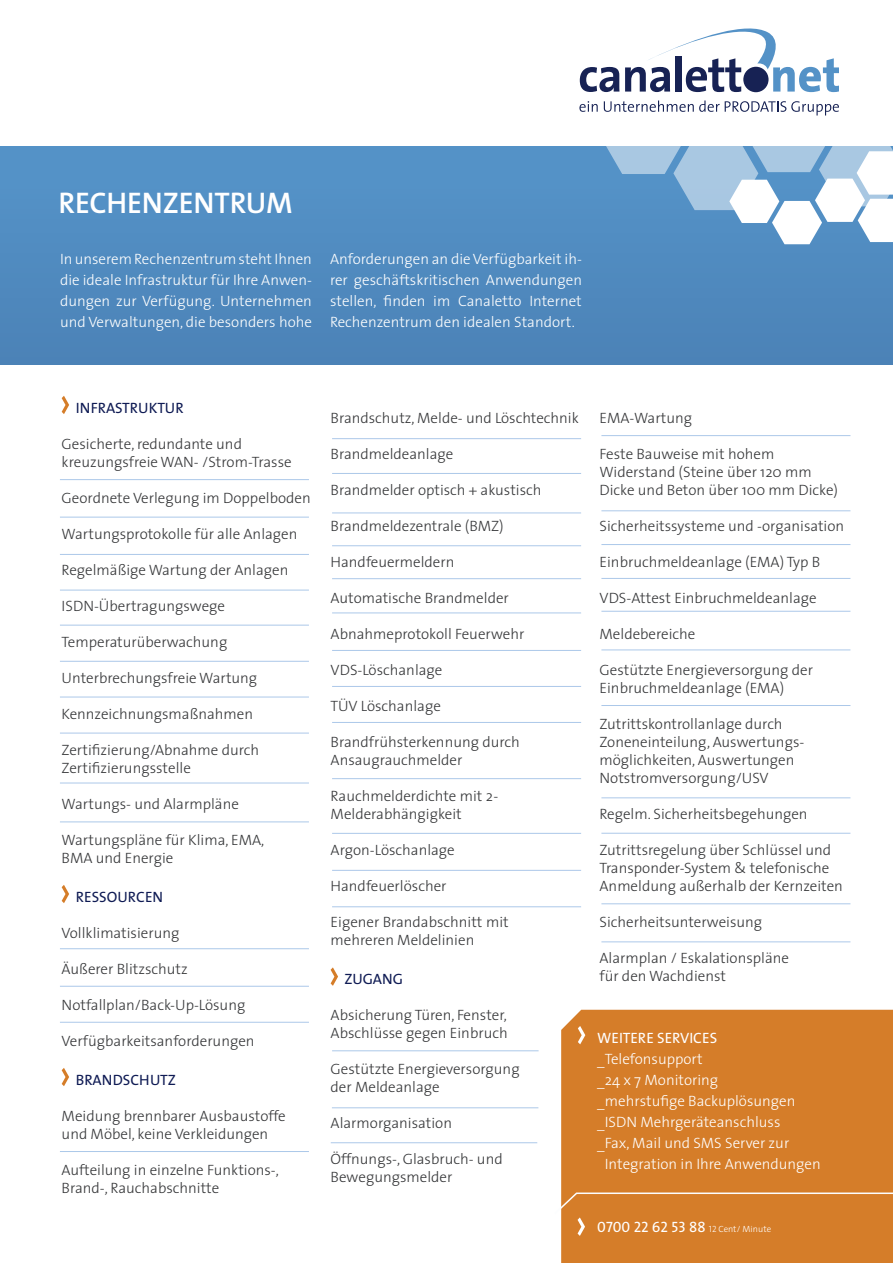
<style>
.page{position:relative;width:893px;height:1263px;background:#508abf}
.page>*{position:absolute;margin:0;border:0;box-sizing:border-box;transform-origin:0 0}
.t1{font:600 30px "The Sans";letter-spacing:-.005em;color:#fff}
.t2{font:300 15px/18px "The Sans";color:#353638}
.t3{font:300 15px/21px "The Sans";color:#fff;text-align:justify}
.t4{font:15px "The Sans Caps";color:#0f1b54}
.t5{font:15px "The Sans Caps";color:#fff}
.s1{font-family:"The Sans Light Caps";font-size:9px}
.s2{font-family:"The Sans";font-weight:300;font-size:9px}
</style>
<div class="page">
<div style="left:0;top:0;width:893px;height:146px;background:#fff"></div>
<svg style="left:579px;top:28px;width:314px;height:216px"></svg>
<div style="left:0;top:366px;width:893px;height:897px;background:#fff"></div>
<svg style="left:62px;top:396px;width:7px;height:18px"></svg>
<svg style="left:62px;top:885px;width:7px;height:18px"></svg>
<svg style="left:62px;top:1068px;width:7px;height:18px"></svg>
<svg style="left:331px;top:967px;width:7px;height:19px"></svg>
<div style="left:561px;top:1010px;width:332px;height:253px;background:#d57d29"></div>
<svg style="left:578px;top:1026px;width:7px;height:18px"></svg>
<hr style="left:60px;top:554px;width:249px;height:1px;background:#acc8e9">
<hr style="left:60px;top:479px;width:249px;height:1px;background:#acc8e9">
<hr style="left:60px;top:517px;width:249px;height:1px;background:#acc8e9">
<hr style="left:60px;top:590px;width:249px;height:1px;background:#acc8e9">
<hr style="left:60px;top:625px;width:249px;height:1px;background:#acc8e9">
<hr style="left:60px;top:697px;width:249px;height:1px;background:#acc8e9">
<hr style="left:60px;top:733px;width:249px;height:1px;background:#acc8e9">
<hr style="left:60px;top:783px;width:249px;height:1px;background:#acc8e9">
<hr style="left:60px;top:822px;width:249px;height:1px;background:#acc8e9">
<hr style="left:60px;top:661px;width:249px;height:1px;background:#acc8e9">
<hr style="left:60px;top:948px;width:249px;height:1px;background:#acc8e9">
<hr style="left:60px;top:986px;width:249px;height:1px;background:#acc8e9">
<hr style="left:60px;top:1022px;width:249px;height:1px;background:#acc8e9">
<hr style="left:60px;top:1151px;width:249px;height:1px;background:#acc8e9">
<hr style="left:332px;top:473px;width:249px;height:1px;background:#acc8e9">
<hr style="left:332px;top:438px;width:249px;height:1px;background:#acc8e9">
<hr style="left:332px;top:513px;width:249px;height:1px;background:#acc8e9">
<hr style="left:332px;top:545px;width:249px;height:1px;background:#acc8e9">
<hr style="left:332px;top:578px;width:249px;height:1px;background:#acc8e9">
<hr style="left:332px;top:613px;width:249px;height:1px;background:#acc8e9">
<hr style="left:332px;top:650px;width:249px;height:1px;background:#acc8e9">
<hr style="left:332px;top:686px;width:249px;height:1px;background:#acc8e9">
<hr style="left:332px;top:722px;width:249px;height:1px;background:#acc8e9">
<hr style="left:332px;top:778px;width:249px;height:1px;background:#acc8e9">
<hr style="left:332px;top:833px;width:249px;height:1px;background:#acc8e9">
<hr style="left:332px;top:870px;width:249px;height:1px;background:#acc8e9">
<hr style="left:332px;top:906px;width:249px;height:1px;background:#acc8e9">
<hr style="left:332px;top:1050px;width:207px;height:1px;background:#acc8e9">
<hr style="left:601px;top:435px;width:249px;height:1px;background:#acc8e9">
<hr style="left:601px;top:510px;width:249px;height:1px;background:#acc8e9">
<hr style="left:601px;top:544px;width:249px;height:1px;background:#acc8e9">
<hr style="left:601px;top:578px;width:249px;height:1px;background:#acc8e9">
<hr style="left:601px;top:611px;width:249px;height:1px;background:#acc8e9">
<hr style="left:601px;top:650px;width:249px;height:1px;background:#acc8e9">
<hr style="left:601px;top:705px;width:249px;height:1px;background:#acc8e9">
<hr style="left:601px;top:798px;width:249px;height:1px;background:#acc8e9">
<hr style="left:601px;top:833px;width:249px;height:1px;background:#acc8e9">
<hr style="left:601px;top:903px;width:249px;height:1px;background:#acc8e9">
<hr style="left:601px;top:942px;width:249px;height:1px;background:#acc8e9">
<hr style="left:332px;top:1107px;width:206px;height:1px;background:#acc8e9">
<hr style="left:331px;top:1142px;width:206px;height:1px;background:#acc8e9">
<div style="left:561px;top:1192px;width:332px;height:44px;background:#d57d29"></div>
<p class="t1" style="left:59px;top:178px;width:236px">RECHENZENTRUM</p>
<p class="t3" style="left:60px;top:248px;width:254px">In unserem Rechenzentrum steht Ihnen die ideale Infrastruktur für Ihre Anwen&shy;dungen zur Verfügung. Unternehmen und Verwaltungen, die besonders hohe</p>
<p class="t3" style="left:330px;top:248px;width:254px">Anforderungen an die Verfügbarkeit ih&shy;rer geschäftskritischen Anwendungen stellen, finden im Canaletto Internet Rechenzentrum den idealen Standort.</p>
<p class="t4" style="left:76px;top:395px;width:110px">INFRASTRUKTUR</p>
<p class="t2" style="left:62px;top:434px;width:231px">Gesicherte, redundante und kreuzungsfreie WAN- /Strom-Trasse</p>
<p class="t2" style="left:62px;top:488px;width:251px">Geordnete Verlegung im Doppelboden</p>
<p class="t2" style="left:62px;top:524px;width:237px">Wartungsprotokolle für alle Anlagen</p>
<p class="t2" style="left:62px;top:560px;width:228px">Regelmäßige Wartung der Anlagen</p>
<p class="t2" style="left:62px;top:596px;width:165px">ISDN-Übertragungswege</p>
<p class="t2" style="left:62px;top:632px;width:167px">Temperaturüberwachung</p>
<p class="t2" style="left:62px;top:668px;width:197px">Unterbrechungsfreie Wartung</p>
<p class="t2" style="left:62px;top:704px;width:193px">Kennzeichnungsmaßnahmen</p>
<p class="t2" style="left:62px;top:740px;width:199px">Zertifizierung/Abnahme durch<br>Zertifizierungsstelle</p>
<p class="t2" style="left:62px;top:794px;width:179px">Wartungs- und Alarmpläne</p>
<p class="t2" style="left:62px;top:830px;width:204px">Wartungspläne für Klima, EMA,<br>BMA und Energie</p>
<p class="t4" style="left:76px;top:884px;width:89px">RESSOURCEN</p>
<p class="t2" style="left:62px;top:923px;width:119px">Vollklimatisierung</p>
<p class="t2" style="left:62px;top:959px;width:128px">Äußerer Blitzschutz</p>
<p class="t2" style="left:62px;top:995px;width:185px">Notfallplan/Back-Up-Lösung</p>
<p class="t2" style="left:62px;top:1031px;width:194px">Verfügbarkeitsanforderungen</p>
<p class="t4" style="left:76px;top:1067px;width:102px">BRANDSCHUTZ</p>
<p class="t2" style="left:62px;top:1106px;width:226px">Meidung brennbarer Ausbaustoffe und Möbel, keine Verkleidungen</p>
<p class="t2" style="left:62px;top:1160px;width:219px">Aufteilung in einzelne Funktions-,<br>Brand-, Rauchabschnitte</p>
<p class="t2" style="left:331px;top:409px;width:250px">Brandschutz, Melde- und Löschtechnik</p>
<p class="t2" style="left:331px;top:445px;width:124px">Brandmeldeanlage</p>
<p class="t2" style="left:331px;top:481px;width:212px">Brandmelder optisch + akustisch</p>
<p class="t2" style="left:331px;top:517px;width:175px">Brandmeldezentrale (BMZ)</p>
<p class="t2" style="left:331px;top:553px;width:125px">Handfeuermeldern</p>
<p class="t2" style="left:331px;top:589px;width:180px">Automatische Brandmelder</p>
<p class="t2" style="left:331px;top:625px;width:195px">Abnahmeprotokoll Feuerwehr</p>
<p class="t2" style="left:331px;top:661px;width:113px">VDS-Löschanlage</p>
<p class="t2" style="left:331px;top:697px;width:112px">TÜV Löschanlage</p>
<p class="t2" style="left:331px;top:733px;width:191px">Brandfrühsterkennung durch<br>Ansaugrauchmelder</p>
<p class="t2" style="left:331px;top:787px;width:169px">Rauchmelderdichte mit 2-<br>Melderabhängigkeit</p>
<p class="t2" style="left:331px;top:841px;width:126px">Argon-Löschanlage</p>
<p class="t2" style="left:331px;top:877px;width:117px">Handfeuerlöscher</p>
<p class="t2" style="left:331px;top:913px;width:180px">Eigener Brandabschnitt mit mehreren Meldelinien</p>
<p class="t4" style="left:345px;top:967px;width:60px">ZUGANG</p>
<p class="t2" style="left:331px;top:1006px;width:179px">Absicherung Türen, Fenster,<br>Abschlüsse gegen Einbruch</p>
<p class="t2" style="left:331px;top:1060px;width:191px">Gestützte Energieversorgung der Meldeanlage</p>
<p class="t2" style="left:331px;top:1114px;width:123px">Alarmorganisation</p>
<p class="t2" style="left:331px;top:1150px;width:174px">Öffnungs-, Glasbruch- und<br>Bewegungsmelder</p>
<p class="t2" style="left:599px;top:409px;width:94px">EMA-Wartung</p>
<p class="t2" style="left:599px;top:445px;width:240px">Feste Bauweise mit hohem<br>Widerstand (Steine über 120 mm<br>Dicke und Beton über 100 mm Dicke)</p>
<p class="t2" style="left:599px;top:517px;width:246px">Sicherheitssysteme und -organisation</p>
<p class="t2" style="left:599px;top:553px;width:222px">Einbruchmeldeanlage (EMA) Typ B</p>
<p class="t2" style="left:599px;top:589px;width:219px">VDS-Attest Einbruchmeldeanlage</p>
<p class="t2" style="left:599px;top:625px;width:97px">Meldebereiche</p>
<p class="t2" style="left:599px;top:661px;width:215px">Gestützte Energieversorgung der<br>Einbruchmeldeanlage (EMA)</p>
<p class="t2" style="left:599px;top:715px;width:206px">Zutrittskontrollanlage durch<br>Zoneneinteilung, Auswertungs&shy;möglichkeiten, Auswertungen</p>
<p class="t2" style="left:599px;top:769px;width:171px">Notstromversorgung/USV</p>
<p class="t2" style="left:599px;top:805px;width:210px">Regelm. Sicherheitsbegehungen</p>
<p class="t2" style="left:599px;top:841px;width:245px">Zutrittsregelung über Schlüssel und<br>Transponder-System &amp; telefonische<br>Anmeldung außerhalb der Kernzeiten</p>
<p class="t2" style="left:599px;top:913px;width:164px">Sicherheitsunterweisung</p>
<p class="t2" style="left:599px;top:949px;width:191px">Alarmplan / Eskalationspläne für den Wachdienst</p>
<p class="t5" style="left:597px;top:1025px;width:121px">WEITERE SERVICES</p>
<p class="t3" style="left:597px;top:1047px;width:107px">_Telefonsupport</p>
<p class="t3" style="left:597px;top:1068px;width:123px">_24 x 7 Monitoring</p>
<p class="t3" style="left:597px;top:1089px;width:200px">_mehrstufige Backuplösungen</p>
<p class="t3" style="left:597px;top:1110px;width:185px">_ISDN Mehrgeräteanschluss</p>
<p class="t3" style="left:605px;top:1131px;width:218px;text-indent:-7px">_Fax, Mail und SMS Server zur<br>Integration in Ihre Anwendungen</p>
<p class="t5" style="left:597px;top:1214px;width:175px">0700 22 62 53 88 <span class="s1">12</span> <span class="s2">Cent/ Minute</span></p>
</div>
